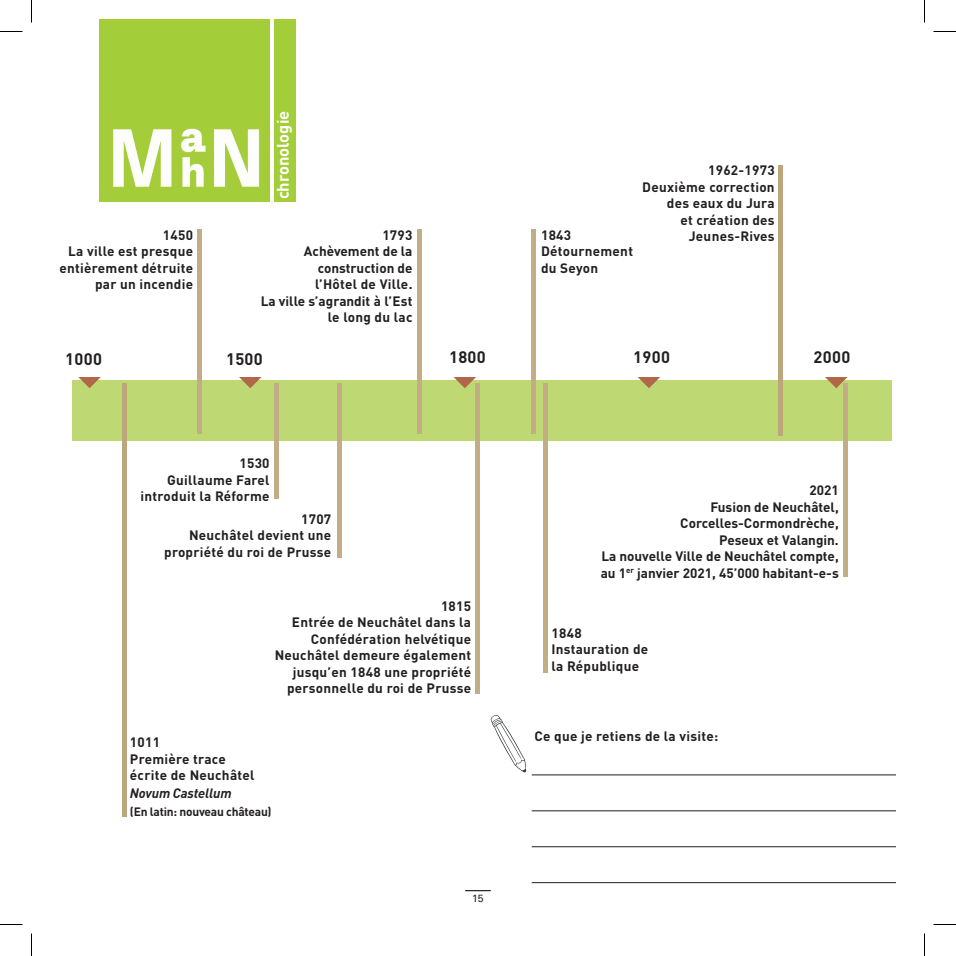
<style>
.page{position:relative;width:956px;height:956px;background:#fff}
.page>*{position:absolute;margin:0;border:0;box-sizing:border-box;transform-origin:0 0}
.t1{font:700 16.5px "DIN Pro";letter-spacing:.02em;color:#231f20}
.t2{font:700 16.5px "DIN Pro";color:#fff}
.t3{font:700 13.5px/16.5px "DIN Pro";letter-spacing:.02em;color:#231f20;text-align:right}
.t4{font:700 13.5px/16.5px "DIN Pro";color:#231f20}
.t5{font:italic 700 13.5px "DIN Pro";letter-spacing:-.01em;color:#231f20}
.t6{font:700 12px "DIN Pro";letter-spacing:-.02em;color:#231f20}
.t7{font:10.5px "Univers LT Std";color:#231f20}
</style>
<div class="page">
<svg style="left:465px;top:890px;width:26px;height:1px"></svg>
<div style="left:100px;top:19px;width:170px;height:183px;background:#a3cd39"></div>
<img style="left:113px;top:128px;width:147px;height:59px">
<div style="left:274px;top:19px;width:21px;height:183px;background:#a3cd39"></div>
<div style="left:73px;top:380px;width:819px;height:61px;background:#bed974"></div>
<div style="left:122px;top:383px;width:5px;height:434px;background:#bea67c"></div>
<div style="left:778px;top:165px;width:5px;height:270px;background:#bea67c"></div>
<hr style="left:476px;top:383px;width:4px;height:311px;background:#c2ad86">
<hr style="left:338px;top:383px;width:4px;height:175px;background:#c2ad86">
<div style="left:197px;top:230px;width:5px;height:204px;background:#c2ad86"></div>
<hr style="left:844px;top:383px;width:4px;height:194px;background:#c2ad86">
<hr style="left:543px;top:383px;width:4px;height:289px;background:#c2ad86">
<hr style="left:531px;top:230px;width:4px;height:204px;background:#c2ad86">
<div style="left:417px;top:230px;width:5px;height:204px;background:#c2ad86"></div>
<hr style="left:274px;top:383px;width:4px;height:116px;background:#c2ad86">
<svg style="left:78px;top:377px;width:23px;height:11px"></svg>
<svg style="left:239px;top:377px;width:23px;height:11px"></svg>
<svg style="left:454px;top:377px;width:22px;height:11px"></svg>
<svg style="left:638px;top:377px;width:22px;height:11px"></svg>
<svg style="left:825px;top:377px;width:22px;height:11px"></svg>
<svg style="left:491px;top:715px;width:35px;height:57px"></svg>
<hr style="left:532px;top:774px;width:364px;height:1px;background:#231f20">
<hr style="left:532px;top:810px;width:364px;height:1px;background:#231f20">
<hr style="left:532px;top:846px;width:364px;height:1px;background:#231f20">
<hr style="left:532px;top:882px;width:364px;height:1px;background:#231f20">
<svg style="left:0;top:31px;width:22px;height:1px"></svg>
<svg style="left:933px;top:31px;width:23px;height:1px"></svg>
<svg style="left:0;top:924px;width:22px;height:1px"></svg>
<svg style="left:933px;top:924px;width:23px;height:1px"></svg>
<svg style="left:31px;top:0;width:1px;height:23px"></svg>
<svg style="left:31px;top:933px;width:1px;height:23px"></svg>
<svg style="left:924px;top:0;width:1px;height:23px"></svg>
<svg style="left:924px;top:933px;width:1px;height:23px"></svg>
<p class="t3" style="left:163px;top:225px;width:32px">1450</p>
<p class="t3" style="left:60px;top:242px;width:135px">La ville est presque entièrement détruite par un incendie</p>
<p class="t2" style="left:269px;top:199px;width:90px;rotate:-90deg">chronologie</p>
<p class="t3" style="left:708px;top:160px;width:68px">1962-1973</p>
<p class="t3" style="left:642px;top:177px;width:134px">Deuxième correction des eaux du Jura</p>
<p class="t3" style="left:680px;top:210px;width:96px">et création des</p>
<p class="t3" style="left:382px;top:225px;width:32px">1793</p>
<p class="t3" style="left:689px;top:226px;width:87px">Jeunes-Rives</p>
<p class="t4" style="left:304px;top:242px;width:110px">Achèvement de la</p>
<p class="t4" style="left:315px;top:258px;width:99px">construction de l’Hôtel de Ville.</p>
<p class="t4" style="left:261px;top:291px;width:153px">La ville s’agrandit à l’Est</p>
<p class="t3" style="left:328px;top:308px;width:86px">le long du lac</p>
<p class="t3" style="left:541px;top:225px;width:32px">1843</p>
<p class="t3" style="left:541px;top:242px;width:94px;text-align:left">Détournement du Seyon</p>
<p class="t1" style="left:65px;top:346px;width:38px">1000</p>
<p class="t1" style="left:226px;top:346px;width:38px">1500</p>
<p class="t3" style="left:239px;top:454px;width:32px">1530</p>
<p class="t3" style="left:167px;top:470px;width:104px">Guillaume Farel</p>
<p class="t3" style="left:141px;top:487px;width:131px">introduit la Réforme</p>
<p class="t3" style="left:301px;top:509px;width:32px">1707</p>
<p class="t3" style="left:189px;top:525px;width:144px">Neuchâtel devient une</p>
<p class="t3" style="left:164px;top:542px;width:169px">propriété du roi de Prusse</p>
<p class="t1" style="left:449px;top:343px;width:38px">1800</p>
<p class="t1" style="left:633px;top:343px;width:38px">1900</p>
<p class="t1" style="left:813px;top:343px;width:38px">2000</p>
<p class="t3" style="left:809px;top:480px;width:31px">2021</p>
<p class="t4" style="left:710px;top:497px;width:130px">Fusion de Neuchâtel,</p>
<p class="t4" style="left:680px;top:513px;width:160px;text-align:right">Corcelles-Cormondrèche,<br>Peseux et Valangin.</p>
<p class="t4" style="left:601px;top:546px;width:240px">La nouvelle Ville de Neuchâtel compte, au 1<sup>er</sup> janvier 2021, 45’000 habitant-e-s</p>
<p class="t3" style="left:441px;top:596px;width:32px">1815</p>
<p class="t3" style="left:292px;top:613px;width:181px">Entrée de Neuchâtel dans la</p>
<p class="t3" style="left:311px;top:629px;width:162px">Confédération helvétique</p>
<p class="t3" style="left:275px;top:646px;width:198px">Neuchâtel demeure également jusqu’en 1848 une propriété</p>
<p class="t3" style="left:287px;top:679px;width:186px">personnelle du roi de Prusse</p>
<p class="t3" style="left:130px;top:732px;width:32px">1011</p>
<p class="t3" style="left:130px;top:749px;width:97px">Première trace</p>
<p class="t3" style="left:130px;top:765px;width:126px">écrite de Neuchâtel</p>
<p class="t5" style="left:130px;top:782px;width:103px">Novum Castellum</p>
<p class="t6" style="left:130px;top:802px;width:143px">(En latin: nouveau château)</p>
<p class="t7" style="left:472px;top:892px;width:13px">15</p>
<p class="t3" style="left:552px;top:623px;width:32px">1848</p>
<p class="t3" style="left:552px;top:639px;width:98px">Instauration de</p>
<p class="t3" style="left:552px;top:656px;width:89px">la République</p>
<p class="t3" style="left:535px;top:727px;width:185px">Ce que je retiens de la visite:</p>
</div>
